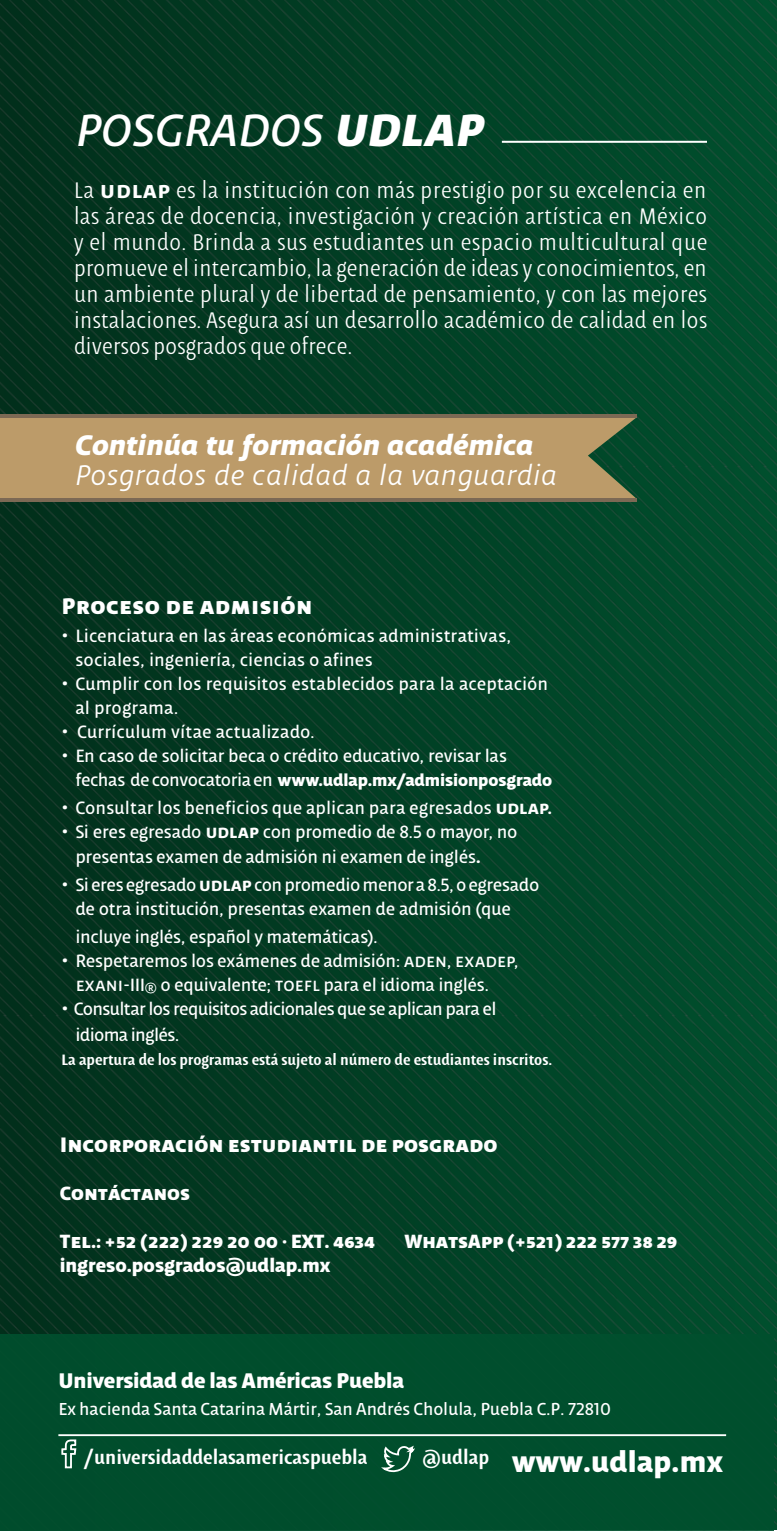
<style>
.page{position:relative;width:777px;height:1531px;background:#fff}
.page>*{position:absolute;margin:0;border:0;box-sizing:border-box;transform-origin:0 0}
.t1{font:italic 48px "Udlap Text";color:#fff}
.t2{font:900 31.2px "Udlap Text";letter-spacing:.01em;color:#fff}
.t3{font:italic 300 30.2px "Udlap Text";color:#fff}
.t4{font:italic 900 30.2px "Udlap Text";color:#fff}
.t5{font:300 24px/26px "Udlap Display";letter-spacing:-.01em;color:#fff;text-align:justify}
.Paragraph_Style_2{font:900 24px "Udlap Text Sc";letter-spacing:.02em;color:#fff}
.t6{font:900 22.6px "Udlap Text";letter-spacing:-.005em;color:#fff}
.t7{font:900 22.2px "Udlap Text Sc";color:#fff}
.t8{font:900 20.4px "Udlap Text Sc";letter-spacing:-.01em;color:#fff}
.t9{font:700 20.4px "Udlap Display";color:#fff}
.t10{font:900 20.4px "Udlap Text";letter-spacing:.005em;color:#fff}
.CUERPO_BCO{font:19px/24px "Udlap Text";letter-spacing:-.01em;color:#fff}
.CUERPO_BCO-2{font:19px "Udlap Text";letter-spacing:-.035em;color:#fff}
.t11{font:18.4px "Udlap Text";letter-spacing:-.005em;color:#fff}
.CUERPO_BCO-3{font:900 18px "Udlap Text";letter-spacing:-.005em;color:#fff}
.CUERPO_BCO-4{font:700 16px "Udlap Display";color:#fff}
.s1{font-weight:900}
.s2{font-family:"Udlap Text Sc";font-weight:700}
.s3{font-size:22px}
.s4{font-weight:400;font-size:19px}
.s5{font-family:"Udlap Display";font-weight:700;font-size:22px}
.s6{font-family:"Udlap Text Sc"}
.s7{font-family:"Udlap Text Sc";font-size:12px}
</style>
<div class="page">
<img style="left:0;top:0;width:777px;height:1531px">
<div style="left:0;top:1334px;width:773px;height:197px;background:#00502e"></div>
<svg style="left:381px;top:1445px;width:34px;height:28px"></svg>
<svg style="left:61px;top:1439px;width:16px;height:30px"></svg>
<hr style="left:502px;top:141px;width:205px;height:2px;background:#fff">
<hr style="left:58px;top:1434px;width:668px;height:2px;background:#fff">
<div style="left:0;top:418px;width:636px;height:80px;background:#bc9b69"></div>
<hr style="left:0;top:414px;width:636px;height:4px;background:#7c6954">
<hr style="left:0;top:498px;width:636px;height:3px;background:#7c6954">
<h1 class="t1" style="left:74px;top:103px;width:409px">POSGRADOS <span class="s1">UDLAP</span></h1>
<p class="t5" style="left:74px;top:177px;width:635px">La <span class="s2">udlap</span> es la institución con más prestigio por su excelencia en las áreas de docencia, investigación y creación artística en México y el mundo. Brinda a sus estudiantes un espacio multicultural que promueve el intercambio, la generación de ideas y conocimientos, en un ambiente plural y de libertad de pensamiento, y con las mejores instalaciones. Asegura así un desarrollo académico de calidad en los diversos posgrados que ofrece.</p>
<h3 class="t4" style="left:74px;top:426px;width:460px">Continúa tu formación académica</h3>
<h3 class="t3" style="left:74px;top:458px;width:484px">Posgrados de calidad a la vanguardia</h3>
<p class="Paragraph_Style_2" style="left:61px;top:591px;width:253px">Proceso de admisión</p>
<p class="CUERPO_BCO" style="left:61px;top:624px;width:451px"><span class="s3">•</span> Licenciatura en las áreas económicas administrativas,</p>
<p class="CUERPO_BCO" style="left:75px;top:648px;width:299px">sociales, ingeniería, ciencias o afines</p>
<p class="CUERPO_BCO" style="left:75px;top:672px;width:474px;text-indent:-14px"><span class="s3">•</span> Cumplir con los requisitos establecidos para la aceptación al programa.</p>
<p class="CUERPO_BCO" style="left:61px;top:720px;width:255px"><span class="s3">•</span> Currículum vítae actualizado.</p>
<p class="CUERPO_BCO" style="left:61px;top:744px;width:447px"><span class="s3">•</span> En caso de solicitar beca o crédito educativo, revisar las</p>
<p class="CUERPO_BCO-3" style="left:75px;top:769px;width:478px"><span class="s4">fechas de convocatoria en</span> www.udlap.mx/admisionposgrado</p>
<p class="CUERPO_BCO" style="left:61px;top:796px;width:492px"><span class="s3">•</span> Consultar los beneficios que aplican para egresados <span class="s2">udlap.</span></p>
<p class="CUERPO_BCO" style="left:75px;top:820px;width:444px;text-indent:-14px"><span class="s3">•</span> Si eres egresado <span class="s2">udlap</span> con promedio de 8.5 o mayor, no presentas examen de admisión ni examen de inglés<span class="s5">.</span></p>
<p class="CUERPO_BCO" style="left:75px;top:872px;width:465px;text-indent:-14px"><span class="s3">•</span> Si eres egresado <span class="s2">udlap</span> con promedio menor a 8.5, o egresado de otra institución, presentas examen de admisión (que</p>
<p class="CUERPO_BCO" style="left:75px;top:924px;width:304px">incluye inglés, español y matemáticas).</p>
<p class="CUERPO_BCO" style="left:61px;top:948px;width:458px"><span class="s3">•</span> Respetaremos los exámenes de admisión: <span class="s6">aden</span>, <span class="s6">exadep</span>,</p>
<p class="CUERPO_BCO" style="left:75px;top:972px;width:415px"><span class="s6">exani-III</span><span class="s7">®</span> o equivalente; <span class="s6">toefl</span> para el idioma inglés.</p>
<p class="CUERPO_BCO-2" style="left:61px;top:997px;width:436px"><span class="s3">•</span> Consultar los requisitos adicionales que se aplican para el</p>
<p class="CUERPO_BCO-2" style="left:75px;top:1023px;width:106px">idioma inglés.</p>
<p class="CUERPO_BCO-4" style="left:61px;top:1049px;width:492px">La apertura de los programas está sujeto al número de estudiantes inscritos.</p>
<p class="t7" style="left:60px;top:1131px;width:439px">Incorporación estudiantil de posgrado</p>
<p class="t8" style="left:60px;top:1181px;width:132px">Contáctanos</p>
<p class="t8" style="left:60px;top:1229px;width:317px">Tel.: +52 (222) 229 20 00 · EXT. 4634</p>
<p class="t8" style="left:405px;top:1229px;width:274px">WhatsApp (+521) 222 577 38 29</p>
<p class="t10" style="left:60px;top:1253px;width:272px">ingreso.posgrados@udlap.mx</p>
<p class="t6" style="left:58px;top:1366px;width:347px">Universidad de las Américas Puebla</p>
<p class="t11" style="left:58px;top:1398px;width:554px">Ex hacienda Santa Catarina Mártir, San Andrés Cholula, Puebla C.P. 72810</p>
<p class="t9" style="left:84px;top:1445px;width:285px">/universidaddelasamericaspuebla</p>
<h2 class="t2" style="left:512px;top:1442px;width:212px">www.udlap.mx</h2>
<p class="t9" style="left:422px;top:1445px;width:68px">@udlap</p>
</div>
